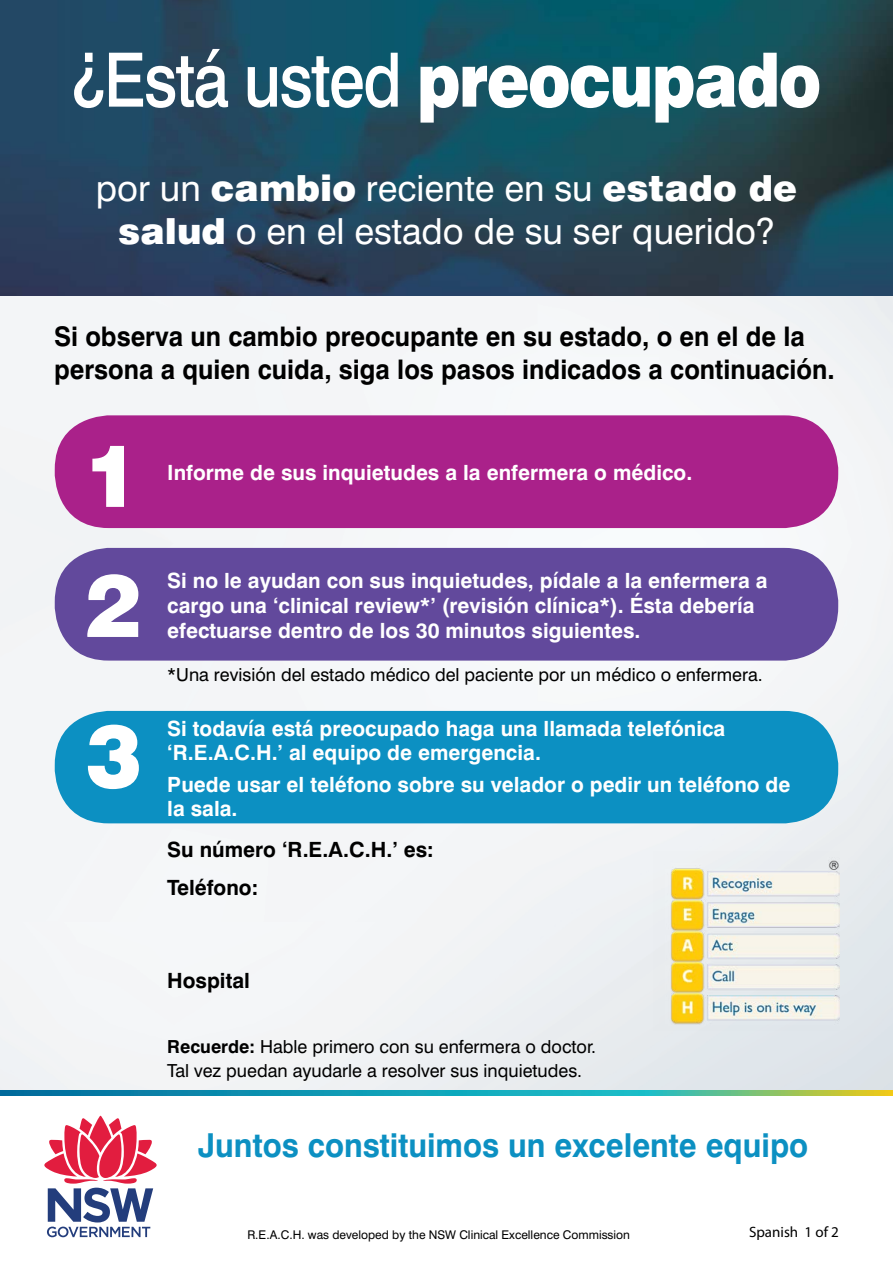
<style>
.page{position:relative;width:893px;height:1263px;background:#fff}
.page>*{position:absolute;margin:0;border:0;box-sizing:border-box;transform-origin:0 0}
.t1{font:900 87px "Swiss 721 BT";color:#fff}
.t2{font:500 75px "Swiss 721 BT";letter-spacing:-.025em;color:#fff;scale:.86 1}
.t3{font:36px/43.2px "Swiss 721 BT";color:#fff;text-align:center}
.Intro1{font:700 33px "Swiss 721 BT";color:#0c90c2;scale:.95 1}
.Intro1-2{font:700 27px/32.4px "Swiss 721 BT";color:#000;scale:.95 1}
.Points{font:700 21px/24.8px "Swiss 721 BT";color:#fff}
.Points-2{font:700 21px "Swiss 721 BT";color:#000}
.Text{font:18px/24px "Swiss 721 BT";color:#000}
.t4{font:15px "Myriad Pro";color:#000}
.t5{font:12px "Swiss 721 BT";color:#000}
.s1{font-weight:900}
.s2{font-weight:700}
</style>
<div class="page">
<img style="left:0;top:296px;width:893px;height:794px">
<img style="left:0;top:0;width:893px;height:296px">
<svg style="left:0;top:1090px;width:893px;height:5px;background:#30a29e"></svg>
<svg style="left:44px;top:1115px;width:113px;height:122px"></svg>
<div style="left:55px;top:415px;width:783px;height:113px;background:#aa218a;border-radius:54px"></div>
<div style="left:55px;top:548px;width:783px;height:113px;background:#62499c;border-radius:54px"></div>
<div style="left:55px;top:711px;width:783px;height:112px;background:#0c90c2;border-radius:54px"></div>
<img style="left:654px;top:851px;width:185px;height:179px">
<h1 class="t2" style="left:71px;top:34px;width:874px">¿Está usted <span class="s1">preocupado</span></h1>
<h2 class="t3" style="left:96px;top:166px;width:703px">por un <span class="s1">cambio</span> reciente en su <span class="s1">estado de salud</span> o en el estado de su ser querido?</h2>
<p class="Intro1-2" style="left:54px;top:320px;width:823px">Si observa un cambio preocupante en su estado o, en el de la persona a quien cuida, siga los pasos indicados a continuación.</p>
<p class="t1" style="left:84px;top:423px;width:59px">1</p>
<p class="t1" style="left:85px;top:553px;width:59px">2</p>
<p class="t1" style="left:85px;top:703px;width:59px">3</p>
<p class="Points" style="left:167px;top:460px;width:527px">Informe de sus inquietudes laa enfermera o médico.</p>
<p class="Points" style="left:167px;top:568px;width:602px">Si no le ayudan con sus inquietudes, pídale laa enfermera a</p>
<p class="Points" style="left:167px;top:618px;width:475px">efectuarse dentro de los 30 minutos siguientes.</p>
<p class="Points" style="left:167px;top:593px;width:589px">cargo una ‘clinical review*’ (revisión clínica*). Ésta debería</p>
<p class="Text" style="left:167px;top:663px;width:597px">*Una revisión del estado médico del paciente por un médico o enfermera.</p>
<p class="Points" style="left:167px;top:716px;width:560px">Si todavía está preocupado haga una llamada telefónica<br>R‘ E. A. C. H. ’ . al equipo de emergencia.</p>
<p class="Points" style="left:167px;top:771px;width:625px">Puede usar el teléfono sobre su velador o pedir un teléfono de la sala.</p>
<p class="Points-2" style="left:167px;top:837px;width:268px">Su número R‘ E. A. C. H. ’ . e s :</p>
<p class="Points-2" style="left:167px;top:875px;width:92px">Teléfono:</p>
<p class="Points-2" style="left:167px;top:967px;width:84px">Hospital</p>
<p class="Text" style="left:167px;top:1034px;width:430px"><span class="s2">Recuerde:</span> Hable primero con su enfermera o doctor.<br>Tal vez puedan ayudarle a resolver sus inquietudes.</p>
<p class="Intro1" style="left:198px;top:1125px;width:644px">Juntos constituimos un excelente equipo</p>
<p class="t5" style="left:247px;top:1227px;width:384px">R E. A. C. H. . was developed by the NSW Clinical Excellence Commission</p>
<p class="t4" style="left:749px;top:1222px;width:91px">Spanish 1 of 2</p>
</div>
